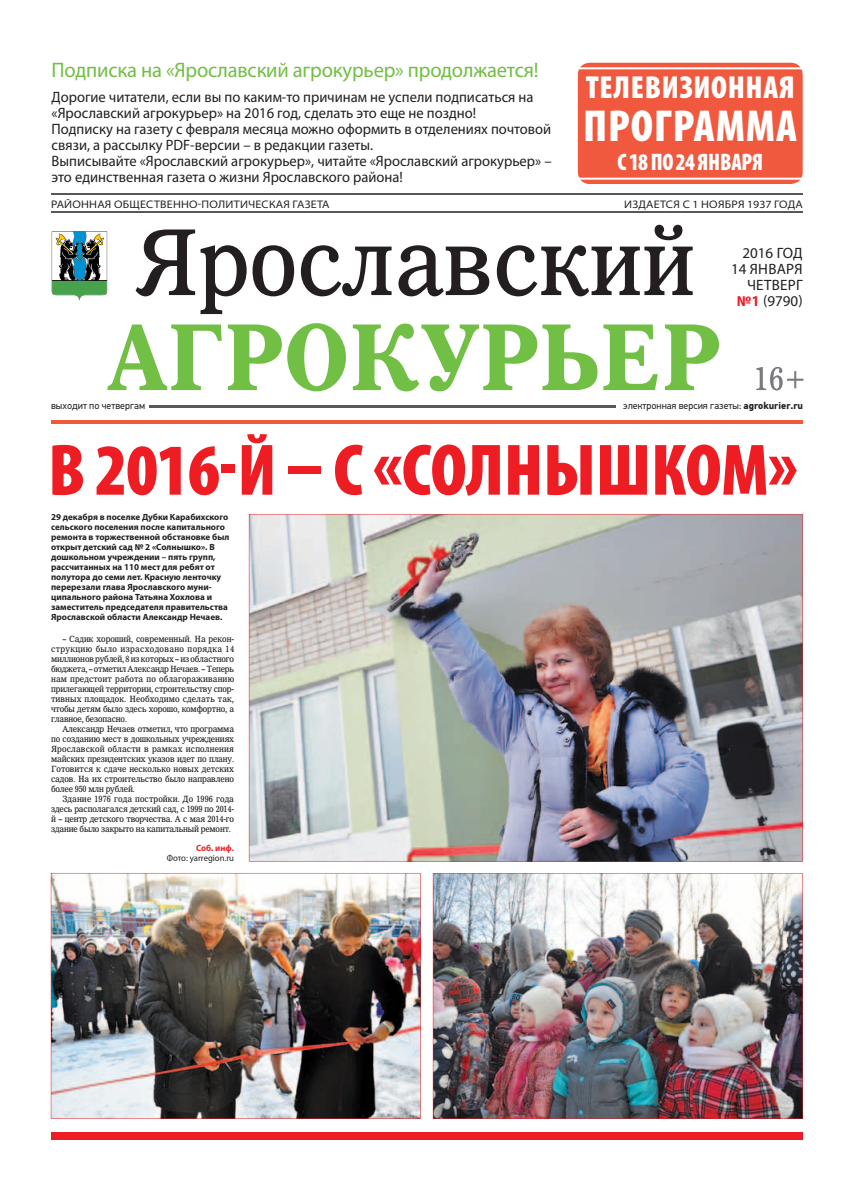
<style>
.page{position:relative;width:854px;height:1202px;background:#fff}
.page>*{position:absolute;margin:0;border:0;box-sizing:border-box;transform-origin:0 0}
.t1{font:95px "IZ Premium";color:#231f20;scale:.95 1}
.t2{font:700 95px "IZ Premium";color:#71bf44;scale:.95 1}
.t3{font:900 condensed 73.6px "Myriad Pro";letter-spacing:-.01em;color:#ee1d23}
.t4{font:900 condensed 45px "Myriad Pro";letter-spacing:.02em;color:#fff}
.t5{font:900 condensed 32px "Myriad Pro";letter-spacing:.02em;color:#fff}
.t6{font:900 condensed 24px "Myriad Pro";letter-spacing:-.01em;color:#fff;scale:.93 1}
.t7{font:21px "Myriad Pro";letter-spacing:-.01em;color:#71bf44}
.t8{font:15px/16px "Myriad Pro";color:#231f20}
.t9{font:15px/16px "Myriad Pro";letter-spacing:.02em;color:#231f20;text-align:right}
.t10{font:semi-expanded 11px "Myriad Pro";letter-spacing:.02em;color:#231f20}
.t11{font:10px "PF Din Text Pro";color:#231f20}
.t12{font:9px/10px "IZ Premium";letter-spacing:-.015em;color:#231f20;text-align:justify;scale:.94 1}
.t13{font:700 9px/10px "Myriad Pro";color:#231f20}
.t14{font:9px "Myriad Pro";color:#231f20}
.t15{font:700 9px "Myriad Pro";color:#ee1d23}
.s1{font-weight:700;color:#ee1d23}
.s2{font-weight:700}
</style>
<div class="page">
<div style="left:577px;top:63px;width:225px;height:121px;background:#f0593e;border-radius:12px"></div>
<hr style="left:51px;top:420px;width:751px;height:3px;background:#f0593e">
<div style="left:51px;top:1132px;width:751px;height:7px;background:#ee1d23"></div>
<svg style="left:577px;top:67px;width:226px;height:113px"></svg>
<hr style="left:149px;top:406px;width:653px;height:2px;background:#57585a">
<hr style="left:51px;top:194px;width:751px;height:1px;background:#57585a">
<hr style="left:51px;top:212px;width:751px;height:1px;background:#57585a">
<div style="left:616px;top:399px;width:193px;height:16px;background:#fff"></div>
<svg style="left:756px;top:367px;width:47px;height:23px"></svg>
<svg style="left:52px;top:231px;width:55px;height:69px"></svg>
<img style="left:249px;top:514px;width:553px;height:347px">
<img style="left:432px;top:873px;width:370px;height:246px">
<img style="left:51px;top:873px;width:369px;height:246px">
<h3 class="t7" style="left:52px;top:57px;width:488px">Подписка на «Ярославский агрокурьер» продолжается!</h3>
<p class="t8" style="left:52px;top:89px;width:501px">Дорогие читатели, если вы по каким-то причинам не успели подписаться на «Ярославский агрокурьер» на 2016 год, сделать это еще не поздно!<br>Подписку на газету с февраля месяца можно оформить в отделениях почтовой связи, а рассылку PDF-версии – в редакции газеты.<br>Выписывайте «Ярославский агрокурьер», читайте «Ярославский агрокурьер» – это единственная газета о жизни Ярославского района!</p>
<h3 class="t5" style="left:585px;top:70px;width:210px">ТЕЛЕВИЗИОННАЯ</h3>
<h3 class="t4" style="left:583px;top:101px;width:215px">ПРОГРАММА</h3>
<h3 class="t6" style="left:617px;top:149px;width:158px">С 18 ПО 24 ЯНВАРЯ</h3>
<p class="t10" style="left:51px;top:198px;width:280px">районная общественно-Политическая газета</p>
<p class="t10" style="left:624px;top:198px;width:180px">издается с 1 ноября 1937 года</p>
<h1 class="t1" style="left:134px;top:207px;width:591px">Ярославский</h1>
<h3 class="t9" style="left:730px;top:245px;width:73px">2016 ГОД<br>14 ЯНВАРЯ<br>ЧЕТВЕРГ <span class="s1">№1</span> (9790)</h3>
<h1 class="t2" style="left:107px;top:301px;width:648px">аГрОКУрьер</h1>
<p class="t11" style="left:623px;top:400px;width:181px">электронная версия газеты: <span class="s2">agrokurier.ru</span></p>
<p class="t11" style="left:51px;top:400px;width:96px">выходит по четвергам</p>
<h2 class="t3" style="left:48px;top:429px;width:750px">В 2016-Й – С «СОЛНЫШКОМ»</h2>
<p class="t13" style="left:51px;top:512px;width:180px">29 декабря в поселке Дубки Карабихского сельского поселения после капитального ремонта в торжественной обстановке был открыт детский сад № 2 «Солнышко». В дошкольном учреждении – пять групп, рассчитанных на 110 мест для ребят от полутора до семи лет. Красную ленточку перерезали глава Ярославского муни&shy;ципального района Татьяна Хохлова и заместитель председателя правительства Ярославской области Александр Нечаев.</p>
<p class="t12" style="left:51px;top:634px;width:196px;text-indent:11px">– Садик хороший, современный. На рекон&shy;струкцию было израсходовано порядка 14 миллионов рублей, 8 из которых – из областного бюджета, – отметил Александр Нечаев. – Теперь нам предстоит работа по облагораживанию прилегающей территории, строительству спор&shy;тивных площадок. Необходимо сделать так, чтобы детям было здесь хорошо, комфортно, а главное, безопасно.</p>
<p class="t12" style="left:51px;top:724px;width:196px;text-indent:11px">Александр Нечаев отметил, что программа по созданию мест в дошкольных учреждениях Ярославской области в рамках исполнения майских президентских указов идет по плану.<br>Готовится к сдаче несколько новых детских садов. На их строительство было направлено более 950 млн рублей.</p>
<p class="t12" style="left:51px;top:794px;width:196px;text-indent:11px">Здание 1976 года постройки. До 1996 года здесь располагался детский сад, с 1999 по 2014- й – центр детского творчества. А с мая 2014-го здание было закрыто на капитальный ремонт.</p>
<p class="t15" style="left:196px;top:842px;width:39px">Соб. инф.</p>
<p class="t14" style="left:167px;top:852px;width:69px">Фото: yarregion.ru</p>
</div>
